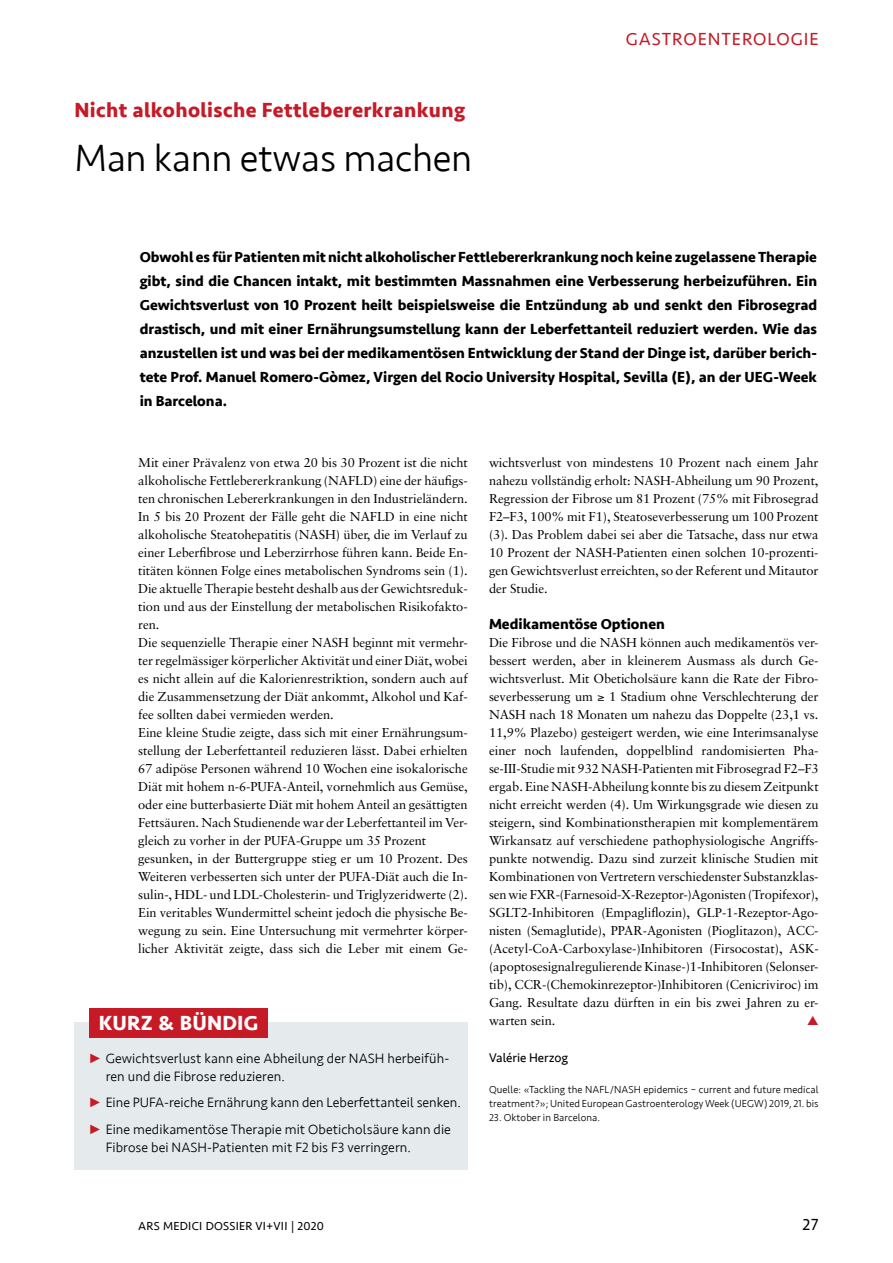
<style>
.page{position:relative;width:893px;height:1263px;background:#fff}
.page>*{position:absolute;margin:0;border:0;box-sizing:border-box;transform-origin:0 0}
.t1{font:300 39px "Seravek";letter-spacing:-.01em;color:#000}
.t2{font:700 21px "Seravek";letter-spacing:.02em;color:#c61a27}
.t3{font:700 21px "Seravek";letter-spacing:.01em;color:#fff}
.t4{font:18px "Seravek";letter-spacing:.05em;color:#c61a27}
.t5{font:16.5px "Seravek";color:#000}
.t6{font:700 15px/24px "Seravek";color:#000;text-align:justify}
.t7{font:300 13.95px/18px "Seravek";letter-spacing:.005em;color:#000}
.t8{font:12.9px/18px "Sabon";letter-spacing:-.005em;color:#000;text-align:justify}
.t9{font:12.9px "Seravek";color:#000}
.t10{font:12px "Seravek";letter-spacing:.02em;color:#000}
.t11{font:300 10.5px/13.8px "Seravek";letter-spacing:.005em;color:#000}
</style>
<div class="page">
<div style="left:74px;top:1022px;width:394px;height:147px;background:#e5eaed"></div>
<div style="left:89px;top:1008px;width:179px;height:29px;background:#c61a27"></div>
<h2 class="t2" style="left:74px;top:93px;width:392px">Nicht alkoholische Fettlebererkrankung</h2>
<h1 class="t1" style="left:74px;top:135px;width:399px">Man kann etwas machen</h1>
<h3 class="t4" style="left:626px;top:25px;width:194px">GASTROENTEROLOGIE</h3>
<p class="t6" style="left:140px;top:245px;width:679px">Obwohl es für Patienten mit nicht alkoholischer Fettlebererkrankung noch keine zugelassene Therapie gibt, sind die Chancen intakt, mit bestimmten Massnahmen eine Verbesserung herbeizuführen. Ein Gewichtsverlust von 10 Prozent heilt beispielsweise die Entzündung ab und senkt den Fibrosegrad drastisch, und mit einer Ernährungsumstellung kann der Leberfettanteil reduziert werden. Wie das anzustellen ist und was bei der medikamentösen Entwicklung der Stand der Dinge ist, darüber berich&shy;tete Prof. Manuel Romero-Gòmez, Virgen del Rocio University Hospital, Sevilla (E), an der UEG-Week in Barcelona.</p>
<p class="t8" style="left:138px;top:454px;width:331px;text-align:left">Mit einer Prävalenz von etwa 20 bis 30 Prozent ist die nicht alkoholische Fettlebererkrankung (NAFLD) eine der häufigs&shy;ten chronischen Lebererkrankungen in den Industrieländern.<br>In 5 bis 20 Prozent der Fälle geht die NAFLD in eine nicht alkoholische Steatohepatitis (NASH) über, die im Verlauf zu einer Leberfibrose und Leberzirrhose führen kann. Beide En&shy;titäten können Folge eines metabolischen Syndroms sein (1).<br>Die aktuelle Therapie besteht deshalb aus der Gewichtsreduk&shy;tion und aus der Einstellung der metabolischen Risikofakto&shy;ren.<br>Die sequenzielle Therapie einer NASH beginnt mit vermehr&shy;ter regelmässiger körperlicher Aktivität und einer Diät, wobei es nicht allein auf die Kalorienrestriktion, sondern auch auf die Zusammensetzung der Diät ankommt, Alkohol und Kaf&shy;fee sollten dabei vermieden werden.<br>Eine kleine Studie zeigte, dass sich mit einer Ernährungsum&shy;stellung der Leberfettanteil reduzieren lässt. Dabei erhielten 67 adipöse Personen während 10 Wochen eine isokalorische Diät mit hohem n-6-PUFA-Anteil, vornehmlich aus Gemüse, oder eine butterbasierte Diät mit hohem Anteil an gesättigten Fettsäuren. Nach Studienende war der Leberfettanteil im Ver&shy;gleich zu vorher in der PUFA-Gruppe um 35 Prozent gesunken, in der Buttergruppe stieg er um 10 Prozent. Des Weiteren verbesserten sich unter der PUFA-Diät auch die In&shy;sulin-, HDL- und LDL-Cholesterin- und Triglyzeridwerte (2).<br>Ein veritables Wundermittel scheint jedoch die physische Be&shy;wegung zu sein. Eine Untersuchung mit vermehrter körper&shy;licher Aktivität zeigte, dass sich die Leber mit einem Ge-</p>
<p class="t8" style="left:489px;top:454px;width:331px">wichtsverlust von mindestens 10 Prozent nach einem Jahr nahezu vollständig erholt: NASH-Abheilung um 90 Prozent, Regression der Fibrose um 81 Prozent (75% mit Fibrosegrad F2–F3, 100% mit F1), Steatoseverbesserung um 100 Prozent (3). Das Problem dabei sei aber die Tatsache, dass nur etwa 10 Prozent der NASH-Patienten einen solchen 10-prozenti&shy;gen Gewichtsverlust erreichten, so der Referent und Mitautor der Studie.</p>
<p class="t6" style="left:489px;top:612px;width:177px">Medikamentöse Optionen</p>
<p class="t8" style="left:489px;top:634px;width:331px">Die Fibrose und die NASH können auch medikamentös ver&shy;bessert werden, aber in kleinerem Ausmass als durch Ge&shy;wichtsverlust. Mit Obeticholsäure kann die Rate der Fibro&shy;severbesserung um ≥ 1 Stadium ohne Verschlechterung der NASH nach 18 Monaten um nahezu das Doppelte (23,1 vs.<br>11,9% Plazebo) gesteigert werden, wie eine Interimsanalyse einer noch laufenden, doppelblind randomisierten Pha&shy;se-III-Studie mit 932 NASH-Patienten mit Fibrosegrad F2–F3 ergab. Eine NASH-Abheilung konnte bis zu diesem Zeitpunkt nicht erreicht werden (4). Um Wirkungsgrade wie diesen zu steigern, sind Kombinationstherapien mit komplementärem Wirkansatz auf verschiedene pathophysiologische Angriffs&shy;punkte notwendig. Dazu sind zurzeit klinische Studien mit Kombinationen von Vertretern verschiedenster Substanzklas&shy;sen wie FXR-(Farnesoid-X-Rezeptor-)Agonisten (Tropifexor), SGLT2-Inhibitoren (Empagliflozin), GLP-1-Rezeptor-Ago&shy;nisten (Semaglutide), PPAR-Agonisten (Pioglitazon), ACC-(Acetyl-CoA-Carboxylase-)Inhibitoren (Firsocostat), ASK-(apoptosesignalregulierende Kinase-)1-Inhibitoren (Selonser&shy;tib), CCR-(Chemokinrezeptor-)Inhibitoren (Cenicriviroc) im Gang. Resultate dazu dürften in ein bis zwei Jahren zu er&shy;warten sein.</p>
<p class="t9" style="left:489px;top:1047px;width:81px">Valérie Herzog</p>
<p class="t11" style="left:489px;top:1083px;width:331px">Quelle: «Tackling the NAFL/NASH epidemics – current and future medical treatment?»; United European Gastroenterology Week (UEGW) 2019, 21. bis</p>
<p class="t11" style="left:489px;top:1111px;width:113px">23. Oktober in Barcelona.</p>
<h2 class="t3" style="left:99px;top:1006px;width:161px">KURZ &amp; BÜNDIG</h2>
<p class="t7" style="left:106px;top:1049px;width:345px">Gewichtsverlust kann eine Abheilung der NASH herbeifüh&shy;ren und die Fibrose reduzieren.</p>
<p class="t7" style="left:106px;top:1090px;width:357px;line-height:26.5px">Eine PUFA-reiche Ernährung kann den Leberfettanteil senken.<br>Eine medikamentöse Therapie mit Obeticholsäure kann die</p>
<p class="t7" style="left:106px;top:1138px;width:307px">Fibrose bei NASH-Patienten mit F2 bis F3 verringern.</p>
<p class="t10" style="left:138px;top:1217px;width:187px">ARS MEDICI DOSSIER VI+VII | 2020</p>
<p class="t5" style="left:802px;top:1212px;width:18px">27</p>
</div>
